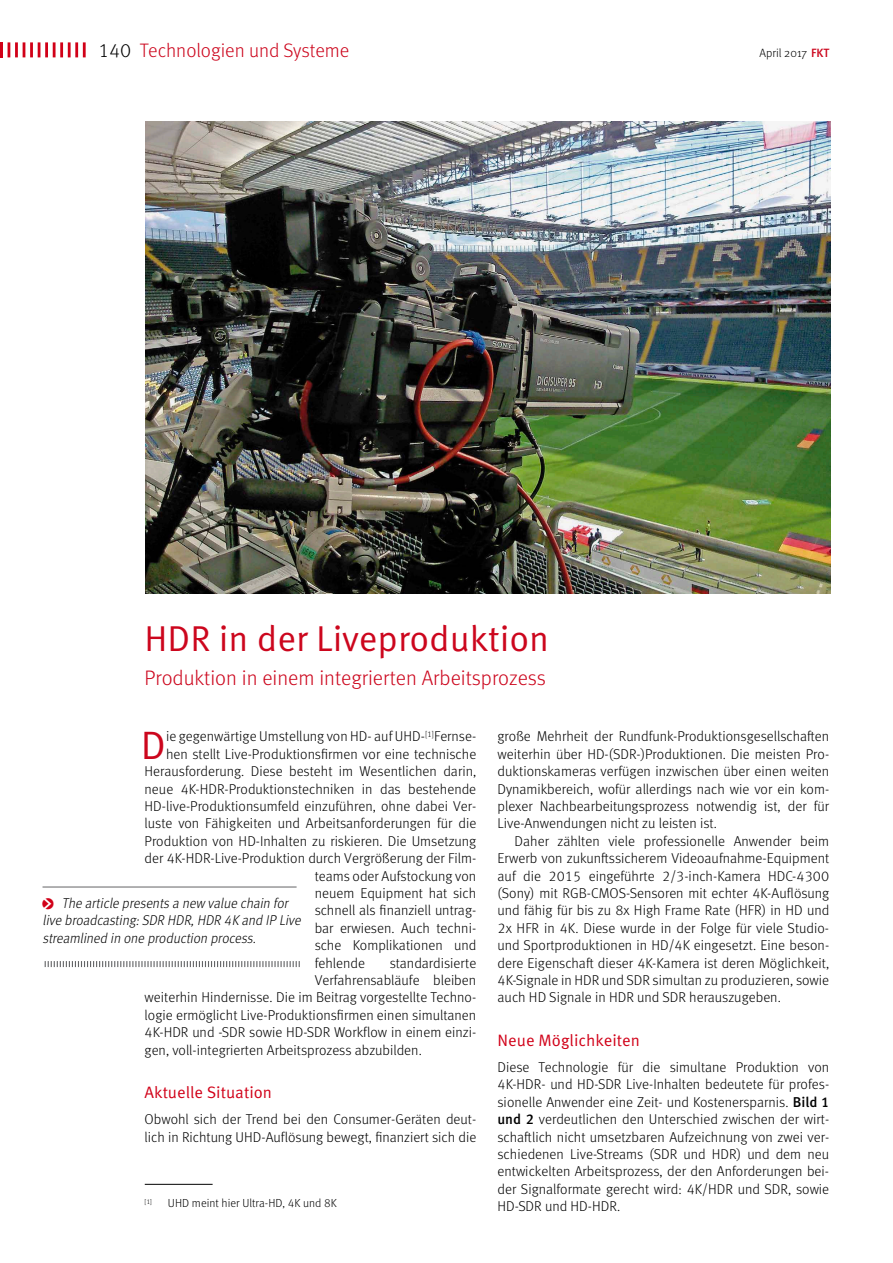
<style>
.page{position:relative;width:893px;height:1263px;background:#fff}
.page>*{position:absolute;margin:0;border:0;box-sizing:border-box;transform-origin:0 0}
.t1{font:39.6px "Meta OT Norm";color:#cc061d}
.t2{font:36px "Meta OT Norm";color:#cc061d}
.t3{font:300 21px "Meta OT";color:#cc061d}
.t4{font:300 19.5px "Meta OT";color:#cc061d}
.t5{font:16.5px "Meta OT Norm";letter-spacing:.005em;color:#d10018}
.t6{font:300 14.25px/17.4px "Meta OT";letter-spacing:.005em;color:#000;text-align:justify}
.t7{font:italic 300 14.25px/17.4px "Meta OT";color:#000;scale:.95 1}
.t8{font:300 12px "Meta OT";color:#000}
.t9{font:300 11.7px "Meta OT";letter-spacing:.005em;color:#000}
.t10{font:300 6.75px "Meta OT";color:#000}
.s1{color:#000}
.s2{font-weight:500;color:#cc061d}
.s3{font-family:"Pointers";font-weight:400;font-style:normal;color:#d10018}
.s4{font-weight:500}
</style>
<div class="page">
<hr style="left:83px;top:42px;width:3px;height:15px;background:#d10018">
<hr style="left:75px;top:42px;width:3px;height:15px;background:#d10018">
<hr style="left:68px;top:42px;width:3px;height:15px;background:#d10018">
<hr style="left:60px;top:42px;width:3px;height:15px;background:#d10018">
<hr style="left:53px;top:42px;width:3px;height:15px;background:#d10018">
<hr style="left:45px;top:42px;width:3px;height:15px;background:#d10018">
<svg style="left:38px;top:42px;width:2px;height:15px"></svg>
<hr style="left:30px;top:42px;width:3px;height:15px;background:#d10018">
<svg style="left:23px;top:42px;width:2px;height:15px"></svg>
<hr style="left:15px;top:42px;width:3px;height:15px;background:#d10018">
<svg style="left:8px;top:42px;width:2px;height:15px"></svg>
<hr style="left:0;top:42px;width:3px;height:15px;background:#d10018">
<svg style="left:45px;top:961px;width:255px;height:6px"></svg>
<hr style="left:43px;top:887px;width:254px;height:1px;background:#636466">
<img style="left:146px;top:121px;width:684px;height:472px">
<hr style="left:145px;top:1184px;width:68px;height:1px;background:#000">
<h3 class="t4" style="left:98px;top:39px;width:253px"><span class="s1">140</span> Technologien und Systeme</h3>
<p class="t8" style="left:760px;top:46px;width:71px">April 2017 <span class="s2">FKT</span></p>
<h2 class="t2" style="left:145px;top:617px;width:406px">HDR in der Liveproduktion</h2>
<h3 class="t3" style="left:145px;top:665px;width:403px">Produktion in einem integrierten Arbeitsprozess</h3>
<h1 class="t1" style="left:141px;top:721px;width:27px">D</h1>
<p class="t6" style="left:166px;top:728px;width:312px">ie gegenwärtige Umstellung von HD- auf UHD-<sup>[1]</sup>Fernse-</p>
<p class="t6" style="left:166px;top:745px;width:312px">hen stellt Live-Produktionsfirmen vor eine technische</p>
<p class="t6" style="left:145px;top:763px;width:333px">Herausforderung. Diese besteht im Wesentlichen darin,</p>
<p class="t6" style="left:145px;top:780px;width:333px">neue 4K-HDR-Produktionstechniken in das bestehende</p>
<p class="t6" style="left:145px;top:797px;width:333px">HD-live-Produktionsumfeld einzuführen, ohne dabei Ver-</p>
<p class="t6" style="left:145px;top:815px;width:333px">luste von Fähigkeiten und Arbeitsanforderungen für die</p>
<p class="t6" style="left:145px;top:832px;width:333px">Produktion von HD-Inhalten zu riskieren. Die Umsetzung</p>
<p class="t6" style="left:145px;top:850px;width:333px">der 4K-HDR-Live-Produktion durch Vergrößerung der Film-</p>
<p class="t6" style="left:315px;top:867px;width:163px">teams oder Aufstockung von</p>
<p class="t6" style="left:315px;top:884px;width:163px">neuem Equipment hat sich</p>
<p class="t6" style="left:315px;top:902px;width:163px">schnell als finanziell untrag-</p>
<p class="t6" style="left:315px;top:919px;width:163px">bar erwiesen. Auch techni-</p>
<p class="t6" style="left:315px;top:937px;width:163px">sche Komplikationen und</p>
<p class="t6" style="left:315px;top:954px;width:52px">fehlende</p>
<p class="t6" style="left:390px;top:954px;width:88px">standardisierte</p>
<p class="t6" style="left:315px;top:971px;width:163px">Verfahrensabläufe bleiben</p>
<p class="t6" style="left:145px;top:989px;width:333px">weiterhin Hindernisse. Die im Beitrag vorgestellte Techno-</p>
<p class="t6" style="left:145px;top:1006px;width:333px">logie ermöglicht Live-Produktionsfirmen einen simultanen</p>
<p class="t6" style="left:145px;top:1024px;width:333px">4K-HDR und -SDR sowie HD-SDR Workflow in einem einzi-</p>
<p class="t6" style="left:145px;top:1041px;width:279px">gen, voll-integrierten Arbeitsprozess abzubilden.</p>
<p class="t5" style="left:145px;top:1083px;width:129px">Aktuelle Situation</p>
<p class="t6" style="left:145px;top:1111px;width:333px">Obwohl sich der Trend bei den Consumer-Geräten deut&shy;lich in Richtung UHD-Auflösung bewegt, finanziert sich die</p>
<p class="t7" style="left:43px;top:894px;width:276px"><span class="s3">o</span> The article presentsa new value chain for live broadcasting:SDR HDR,HDR 4K and IP Live streamlined in one production process.</p>
<p class="t10" style="left:145px;top:1197px;width:9px">[1]</p>
<p class="t9" style="left:168px;top:1196px;width:170px">UHD meint hier Ultra-HD, 4K und 8K</p>
<p class="t6" style="left:497px;top:728px;width:333px">große Mehrheit der Rundfunk-Produktionsgesellschaften weiterhin über HD-(SDR-)Produktionen. Die meisten Pro&shy;duktionskameras verfügen inzwischen über einen weiten Dynamikbereich, wofür allerdings nach wie vor ein kom&shy;plexer Nachbearbeitungsprozess notwendig ist, der für Live-Anwendungen nicht zu leisten ist.</p>
<p class="t6" style="left:497px;top:832px;width:333px;text-indent:17px">Daher zählten viele professionelle Anwender beim Erwerb von zukunftssicherem Videoaufnahme-Equipment auf die 2015 eingeführte 2/3-inch-Kamera HDC-4300 (Sony) mit RGB-CMOS-Sensoren mit echter 4K-Auflösung und fähig für bis zu 8x High Frame Rate (HFR) in HD und 2x HFR in 4K. Diese wurde in der Folge für viele Studio&shy;und Sportproduktionen in HD/4K eingesetzt. Eine beson&shy;dere Eigenschaft dieser 4K-Kamera ist deren Möglichkeit, 4K-Signale in HDR und SDR simultan zu produzieren, sowie auch HD Signale in HDR und SDR herauszugeben.</p>
<p class="t5" style="left:497px;top:1030px;width:144px">Neue Möglichkeiten</p>
<p class="t6" style="left:497px;top:1058px;width:333px">Diese Technologie für die simultane Produktion von 4K-HDR- und HD-SDR Live-Inhalten bedeutete für profes&shy;sionelle Anwender eine Zeit- und Kostenersparnis. <span class="s4">Bild 1 und 2</span> verdeutlichen den Unterschied zwischen der wirt&shy;schaftlich nicht umsetzbaren Aufzeichnung von zwei ver&shy;schiedenen Live-Streams (SDR und HDR) und dem neu entwickelten Arbeitsprozess, der den Anforderungen bei&shy;der Signalformate gerecht wird: 4K/HDR und SDR, sowie HD-SDR und HD-HDR.</p>
</div>
